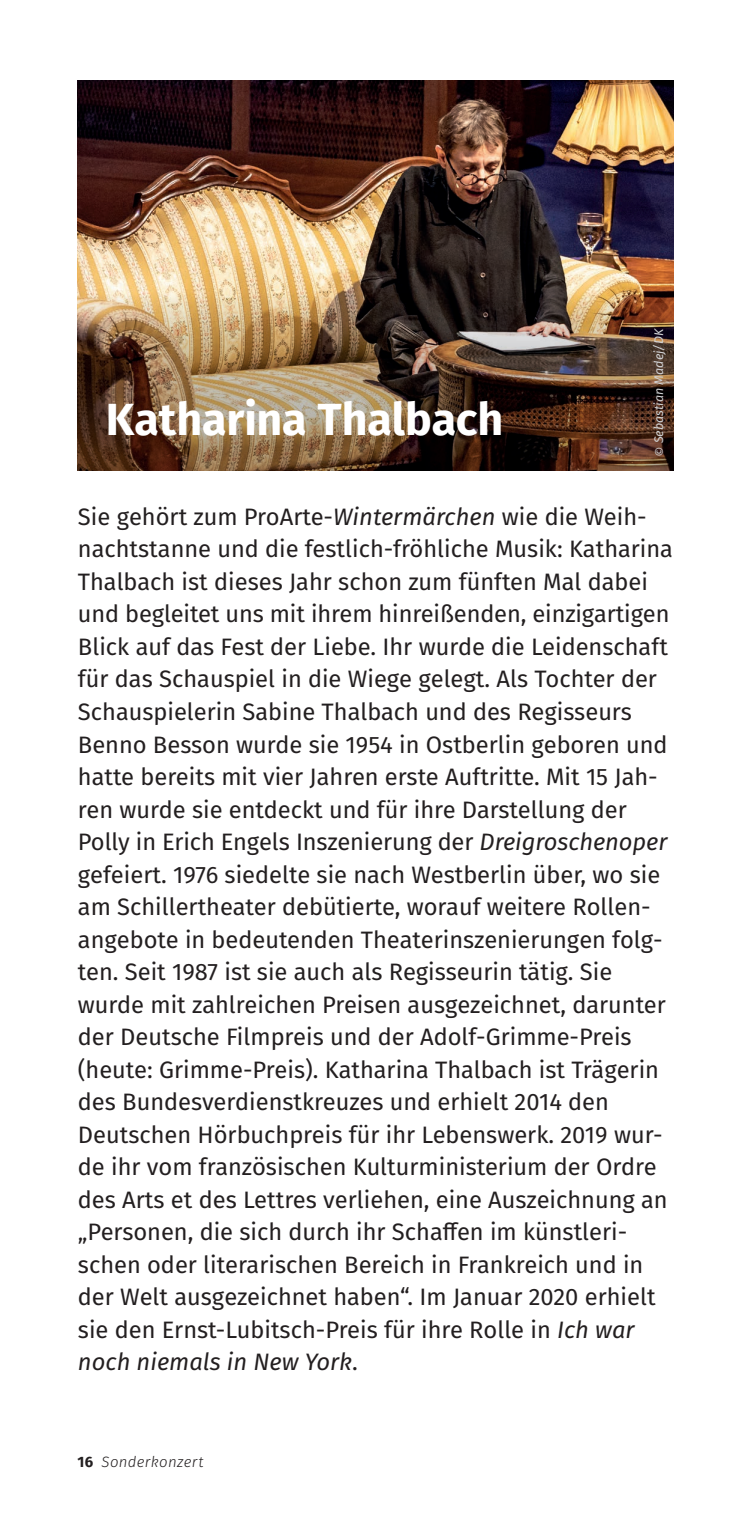
<style>
.page{position:relative;width:730px;height:1531px;background:#fff}
.page>*{position:absolute;margin:0;border:0;box-sizing:border-box;transform-origin:0 0}
.Künstler-Bio___Headline{font:700 45px "Fira Sans";letter-spacing:-.005em;color:#fff}
.Fließtext{font:23.75px/32.5px "Fira Sans";color:#231f20}
.t1{font:italic 300 15px "Fira Sans";letter-spacing:.025em;color:#231f20}
.Fotocredit{font:italic 12.5px "Fira Sans";color:#d1d2d4}
.s1{font-style:italic}
.s2{font-weight:700;font-style:normal}
</style>
<div class="page">
<img style="left:78px;top:80px;width:595px;height:213px">
<img style="left:78px;top:293px;width:596px;height:177px">
<p class="Künstler-Bio___Headline" style="left:106px;top:381px;width:399px">Katharina Thalbach</p>
<p class="Fotocredit" style="left:649px;top:457px;width:130px;rotate:-90deg">© Sebastian Madej/DK</p>
<p class="Fließtext" style="left:78px;top:500px;width:597px">Sie gehört zum ProArte-<span class="s1">Wintermärchen</span> wie die Weih&shy;nachtstanne und die festlich-fröhliche Musik: Katharina Thalbach ist dieses Jahr schon zum fünften Mal dabei und begleitet uns mit ihrem hinreißenden, einzigartigen Blick auf das Fest der Liebe. Ihr wurde die Leidenschaft für das Schauspiel in die Wiege gelegt. Als Tochter der Schauspielerin Sabine Thalbach und des Regisseurs Benno Besson wurde sie 1954 in Ostberlin geboren und hatte bereits mit vier Jahren erste Auftritte. Mit 15 Jah&shy;ren wurde sie entdeckt und für ihre Darstellung der Polly in Erich Engels Inszenierung der <span class="s1">Dreigroschenoper </span>gefeiert. 1976 siedelte sie nach Westberlin über, wo sie am Schillertheater debütierte, worauf weitere Rollen&shy;angebote in bedeutenden Theaterinszenierungen folg&shy;ten. Seit 1987 ist sie auch als Regisseurin tätig. Sie wurde mit zahlreichen Preisen ausgezeichnet, darunter der Deutsche Filmpreis und der Adolf-Grimme-Preis (heute: Grimme-Preis). Katharina Thalbach ist Trägerin des Bundesverdienstkreuzes und erhielt 2014 den Deutschen Hörbuchpreis für ihr Lebenswerk. 2019 wur&shy;de ihr vom französischen Kulturministerium der Ordre des Arts et des Lettres verliehen, eine Auszeichnung an „Personen, die sich durch ihr Schaffen im künstleri&shy;schen oder literarischen Bereich in Frankreich und in der Welt ausgezeichnet haben“. Im Januar 2020 erhielt sie den Ernst-Lubitsch-Preis für ihre Rolle in <span class="s1">Ich war noch niemals in New York</span>.</p>
<p class="t1" style="left:78px;top:1451px;width:127px"><span class="s2">16</span> Sonderkonzert</p>
</div>
